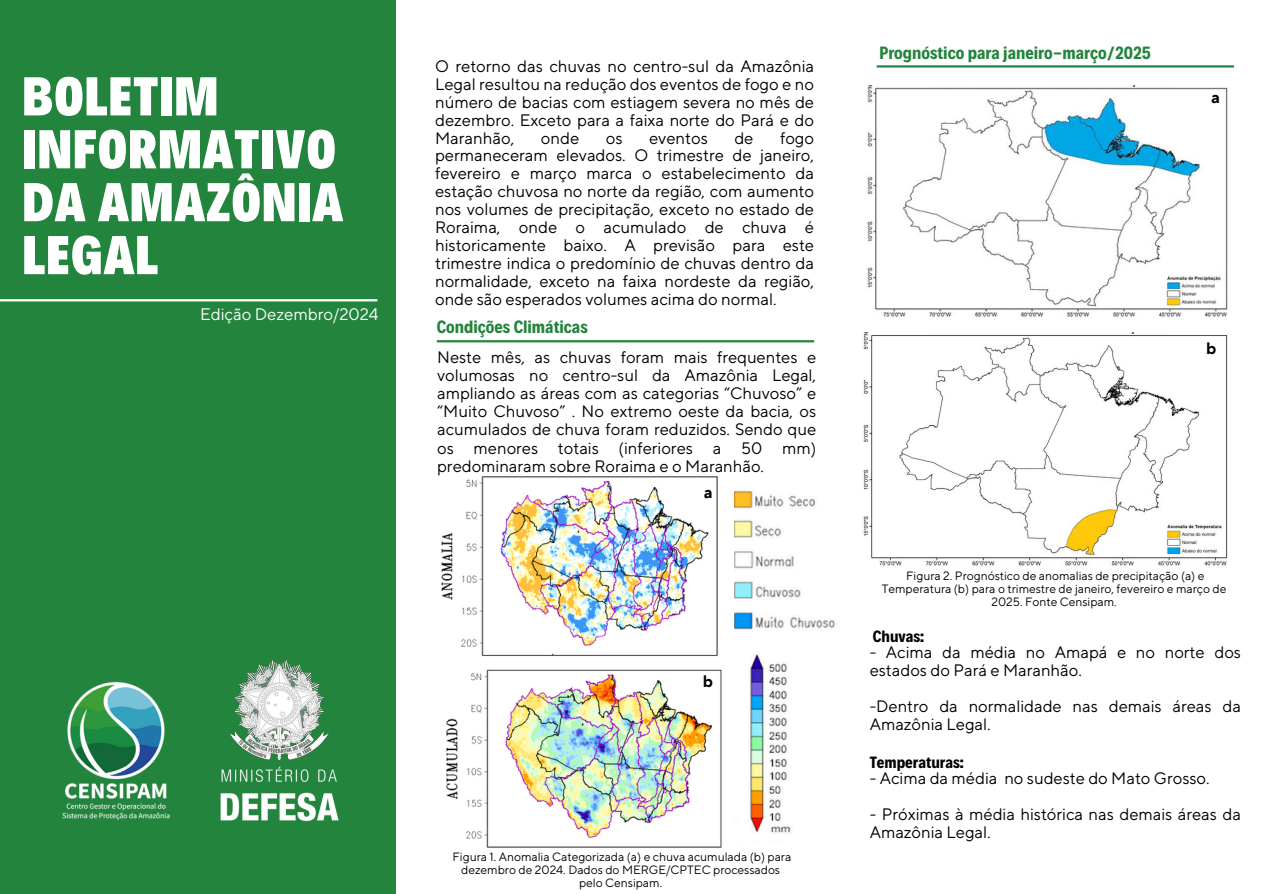
<style>
.page{position:relative;width:1263px;height:894px;background:#fff}
.page>*{position:absolute;margin:0;border:0;box-sizing:border-box;transform-origin:0 0}
.t1{font:900 55.2px/52.8px "Decalotype";letter-spacing:.025em;color:#fff}
.t2{font:700 18px "Decalotype";color:#23843d}
.t3{font:16.65px "TT Norms Pro";color:#fff}
.t4{font:16.5px/17.9px "TT Norms Pro";color:#000;text-align:justify}
.t5{font:700 16.5px "Decalotype";color:#000}
.t6{font:700 16.5px "TT Norms Pro";color:#000}
.t7{font:12px/13px "TT Norms Pro";color:#000;text-align:center}
</style>
<div class="page">
<div style="left:0;top:0;width:396px;height:893px;background:#23843d"></div>
<hr style="left:437px;top:340px;width:377px;height:2px;background:#23843d">
<hr style="left:0;top:299px;width:377px;height:2px;background:#fff">
<img style="left:62px;top:681px;width:108px;height:139px">
<img style="left:220px;top:660px;width:119px;height:161px">
<img style="left:866px;top:86px;width:362px;height:231px">
<hr style="left:877px;top:65px;width:357px;height:2px;background:#23843d">
<img style="left:863px;top:333px;width:365px;height:233px">
<img style="left:734px;top:490px;width:102px;height:343px">
<img style="left:441px;top:476px;width:277px;height:180px">
<img style="left:446px;top:669px;width:276px;height:179px">
<p class="t1" style="left:23px;top:66px;width:322px">BOLETIM<br>INFORMATIVO<br>DA AMAZÔNIA<br>LEGAL</p>
<h1 class="t3" style="left:200px;top:304px;width:180px">Edição Dezembro/2024</h1>
<p class="t4" style="left:435px;top:58px;width:381px">O retorno das chuvas no centro-sul da Amazônia Legal resultou na redução dos eventos de fogo e no número de bacias com estiagem severa no mês de dezembro. Exceto para a faixa norte do Pará e do Maranhão,</p>
<p class="t4" style="left:435px;top:129px;width:381px;text-indent:345px">fogo permaneceram elevados. O trimestre de janeiro, fevereiro e março marca o estabelecimento da estação chuvosa no norte da região, com aumento nos volumes de precipitação, exceto no estado de Roraima, onde o acumulado de chuva é historicamente baixo. A previsão para este trimestre indica o predomínio de chuvas dentro da normalidade, exceto na faixa nordeste da região, onde são esperados volumes acima do normal.</p>
<p class="t4" style="left:541px;top:129px;width:40px">onde</p>
<p class="t4" style="left:606px;top:129px;width:18px">os</p>
<p class="t4" style="left:649px;top:129px;width:60px">eventos</p>
<p class="t4" style="left:734px;top:129px;width:21px">de</p>
<p class="t2" style="left:437px;top:315px;width:152px">Condições Climáticas</p>
<p class="t4" style="left:437px;top:349px;width:381px">Neste mês, as chuvas foram mais frequentes e volumosas no centro-sul da Amazônia Legal, ampliando as áreas com as categorias “Chuvoso” e “Muito Chuvoso” . No extremo oeste da bacia, os acumulados de chuva foram reduzidos. Sendo que os menores totais (inferiores a 50 mm) predominaram sobre Roraima e o Maranhão.</p>
<p class="t6" style="left:704px;top:482px;width:10px">a</p>
<p class="t6" style="left:703px;top:671px;width:12px">b</p>
<h3 class="t7" style="left:453px;top:850px;width:340px">Figura 1. Anomalia Categorizada (a) e chuva acumulada (b) para dezembro de 2024. Dados do MERGE/CPTEC processados pelo Censipam.</h3>
<h3 class="t2" style="left:879px;top:41px;width:273px">Prognóstico para janeiro-março/2025</h3>
<p class="t6" style="left:1211px;top:88px;width:10px">a</p>
<p class="t6" style="left:1206px;top:338px;width:12px">b</p>
<h2 class="t7" style="left:882px;top:570px;width:346px">Figura 2. Prognóstico de anomalias de precipitação (a) e<br>Temperatura (b) para o trimestre de janeiro, fevereiro e março de<br>2025. Fonte Censipam.</h2>
<p class="t5" style="left:873px;top:625px;width:53px">Chuvas:</p>
<p class="t4" style="left:870px;top:643px;width:373px">- Acima da média no Amapá e no norte dos estados do Pará e Maranhão.</p>
<h3 class="t4" style="left:870px;top:697px;width:373px">-Dentro da normalidade nas demais áreas da<br>Amazônia Legal.</h3>
<p class="t5" style="left:870px;top:751px;width:96px">Temperaturas:</p>
<p class="t4" style="left:870px;top:769px;width:341px">- Acima da média no sudeste do Mato Grosso.</p>
<p class="t4" style="left:870px;top:805px;width:373px">- Próximas à média histórica nas demais áreas da<br>Amazônia Legal.</p>
</div>
